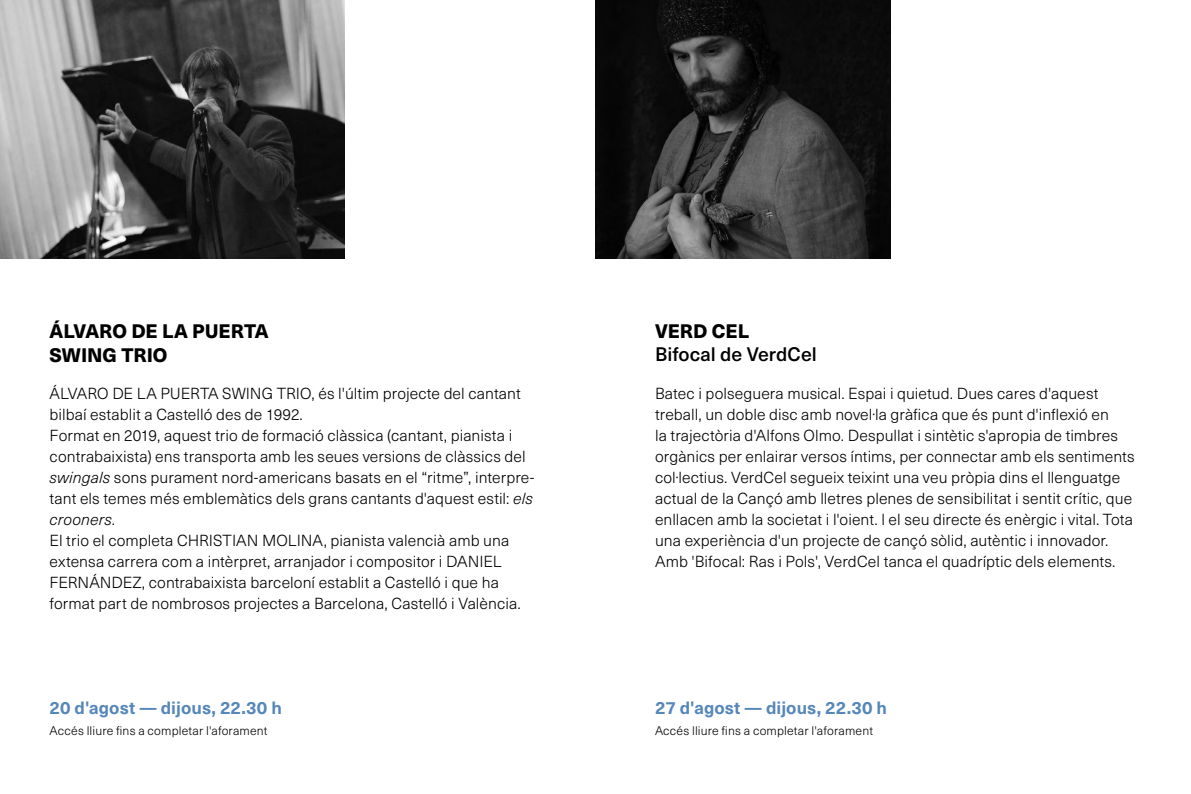
<style>
.page{position:relative;width:1191px;height:794px;background:#fff}
.page>*{position:absolute;margin:0;border:0;box-sizing:border-box;transform-origin:0 0}
.t1{font:800 19.25px/24.5px "Neue Haas Unica W06";color:#000}
.t2{font:500 19.25px "Neue Haas Unica W06";color:#000}
.t3{font:700 17.5px "Neue Haas Unica W06";letter-spacing:.005em;color:#5687ba}
.t4{font:300 15.75px/21px "Neue Haas Unica W06";letter-spacing:.005em;color:#000}
.t5{font:300 12.25px "Neue Haas Unica W06";letter-spacing:.015em;color:#000}
.s1{font-style:italic}
</style>
<div class="page">
<img style="left:0;top:0;width:344px;height:258px">
<img style="left:595px;top:0;width:295px;height:258px">
<p class="t1" style="left:50px;top:317px;width:221px">ÁLVARO DE LA PUERTA<br>SWING TRIO</p>
<p class="t4" style="left:50px;top:382px;width:486px">ÁLVARO DE LA PUERTA SWING TRIO, és l'últim projecte del cantant bilbaí establit a Castelló des de 1992.<br>Format en 2019, aquest trio de formació clàssica (cantant, pianista i contrabaixista) ens transporta amb les seues versions de clàssics del <span class="s1">swingals</span> sons purament nord-americans basats en el “ritme”, interpre&shy;tant els temes més emblemàtics dels grans cantants d'aquest estil: <span class="s1">els crooners</span>.<br>El trio el completa CHRISTIAN MOLINA, pianista valencià amb una extensa carrera com a intèrpret, arranjador i compositor i DANIEL FERNÁNDEZ, contrabaixista barceloní establit a Castelló i que ha format part de nombrosos projectes a Barcelona, Castelló i València.</p>
<p class="t3" style="left:50px;top:694px;width:234px">20 d'agost — dijous, 22.30 h</p>
<p class="t5" style="left:50px;top:722px;width:219px">Accés lliure fins a completar l'aforament</p>
<p class="t1" style="left:655px;top:317px;width:95px">VERD CEL</p>
<p class="t2" style="left:655px;top:339px;width:163px">Bifocal de VerdCel</p>
<p class="t4" style="left:655px;top:382px;width:481px">Batec i polseguera musical. Espai i quietud. Dues cares d'aquest treball, un doble disc amb novel·la gràfica que és punt d'inflexió en<br>la trajectòria d'Alfons Olmo. Despullat i sintètic s'apropia de timbres orgànics per enlairar versos íntims, per connectar amb els sentiments col·lectius. VerdCel segueix teixint una veu pròpia dins el llenguatge actual de la Cançó amb lletres plenes de sensibilitat i sentit crític, que enllacen amb la societat i l'oient. l el seu directe és enèrgic i vital. Tota una experiència d'un projecte de cançó sòlid, autèntic i innovador.<br>Amb 'Bifocal: Ras i Pols', VerdCel tanca el quadríptic dels elements.</p>
<p class="t3" style="left:655px;top:694px;width:234px">27 d'agost — dijous, 22.30 h</p>
<p class="t5" style="left:655px;top:722px;width:219px">Accés lliure fins a completar l'aforament</p>
</div>
